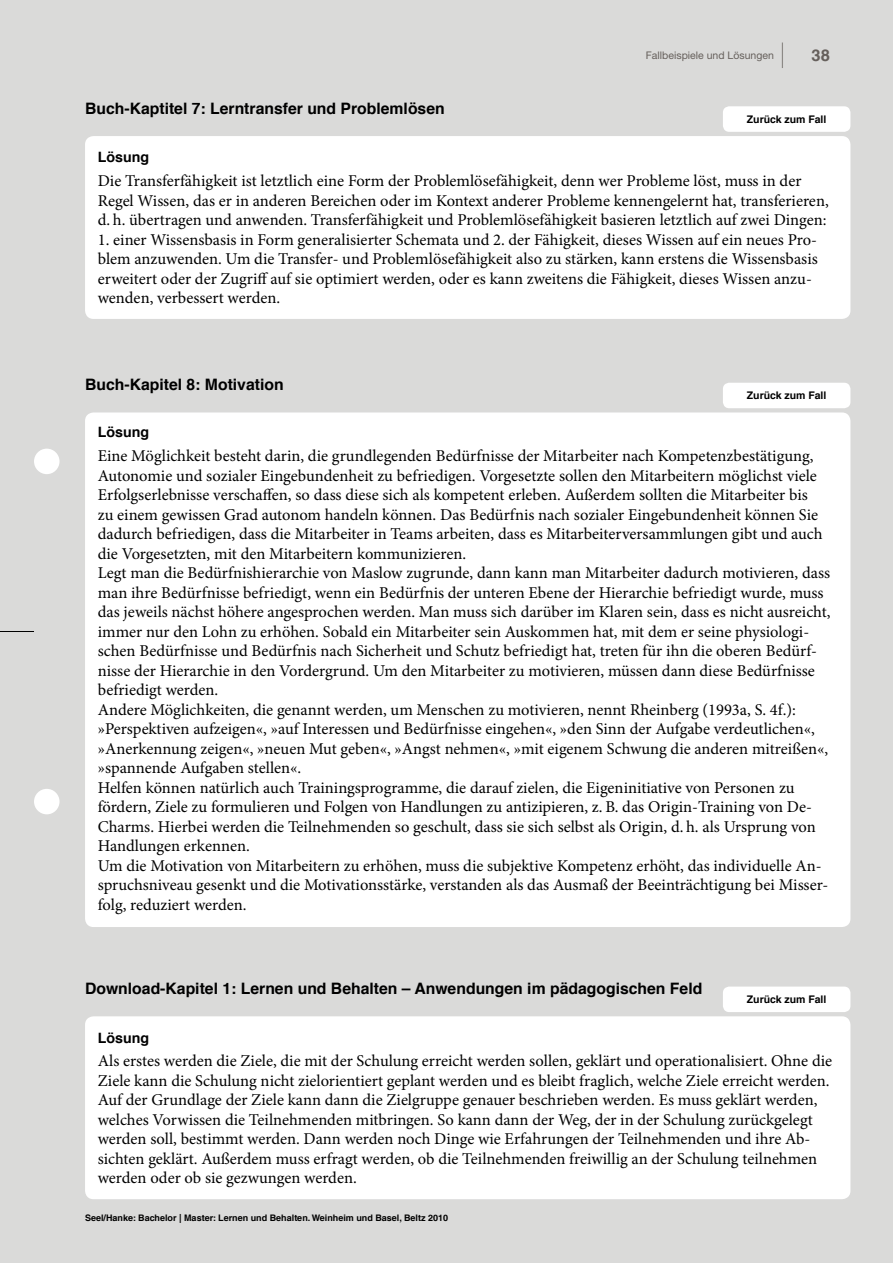
<style>
.page{position:relative;width:893px;height:1263px;background:#dadad9}
.page>*{position:absolute;margin:0;border:0;box-sizing:border-box;transform-origin:0 0}
.t1{font:16.5px/19.5px "Minion Pro";color:#000}
.t2{font:700 16.5px "Helvetica LT Com";color:#66605c}
.t3{font:700 15.75px "Helvetica";color:#000}
.t4{font:700 14.25px "Helvetica";color:#000}
.t5{font:700 10.5px "Helvetica LT Com";color:#000}
.t6{font:10.5px "Helvetica Neue";color:#66605c}
.t7{font:700 9px "Helvetica LT Com";color:#000}
</style>
<div class="page">
<div style="left:34px;top:449px;width:26px;height:25px;background:#fff;border-radius:50%"></div>
<div style="left:34px;top:789px;width:26px;height:25px;background:#fff;border-radius:50%"></div>
<svg style="left:782px;top:43px;width:1px;height:25px"></svg>
<hr style="left:0;top:631px;width:34px;height:1px;background:#000">
<div style="left:85px;top:136px;width:765px;height:183px;background:#fff;border-radius:9px"></div>
<div style="left:85px;top:412px;width:765px;height:515px;background:#fff;border-radius:9px"></div>
<div style="left:723px;top:106px;width:127px;height:26px;background:#fff;border-radius:6px"></div>
<div style="left:723px;top:383px;width:127px;height:25px;background:#fff;border-radius:6px"></div>
<div style="left:85px;top:1016px;width:765px;height:183px;background:#fff;border-radius:9px"></div>
<div style="left:723px;top:986px;width:127px;height:26px;background:#fff;border-radius:6px"></div>
<p class="t3" style="left:85px;top:96px;width:361px">Buch-Kaptitel 7: Lerntransfer und Problemlösen</p>
<p class="t6" style="left:646px;top:49px;width:129px">Fallbeispiele und Lösungen</p>
<p class="t2" style="left:811px;top:45px;width:20px">38</p>
<p class="t5" style="left:747px;top:113px;width:81px">Zurück zum Fall</p>
<p class="t4" style="left:98px;top:146px;width:53px">Lösung</p>
<p class="t1" style="left:98px;top:171px;width:732px">Die Transferfähigkeit ist letztlich eine Form der Problemlösefähigkeit, denn wer Probleme löst, muss in der<br>Regel Wissen, das er in anderen Bereichen oder im Kontext anderer Probleme kennengelernt hat, transferieren, d. h. übertragen und anwenden. Transferfähigkeit und Problemlösefähigkeit basieren letztlich auf zwei Dingen:</p>
<p class="t1" style="left:98px;top:230px;width:721px">1. einer Wissensbasis in Form generalisierter Schemata und 2. der Fähigkeit, dieses Wissen auf ein neues Pro&shy;blem anzuwenden. Um die Transfer- und Problemlösefähigkeit also zu stärken, kann erstens die Wissensbasis erweitert oder der Zugriff auf sie optimiert werden, oder es kann zweitens die Fähigkeit, dieses Wissen anzu&shy;wenden, verbessert werden.</p>
<p class="t3" style="left:85px;top:372px;width:200px">Buch-Kapitel 8: Motivation</p>
<p class="t5" style="left:747px;top:389px;width:81px">Zurück zum Fall</p>
<p class="t4" style="left:98px;top:421px;width:53px">Lösung</p>
<p class="t1" style="left:98px;top:446px;width:734px">Eine Möglichkeit besteht darin, die grundlegenden Bedürfnisse der Mitarbeiter nach Kompetenzbestätigung, Autonomie und sozialer Eingebundenheit zu befriedigen. Vorgesetzte sollen den Mitarbeitern möglichst viele Erfolgserlebnisse verschaffen, so dass diese sich als kompetent erleben. Außerdem sollten die Mitarbeiter bis<br>zu einem gewissen Grad autonom handeln können. Das Bedürfnis nach sozialer Eingebundenheit können Sie dadurch befriedigen, dass die Mitarbeiter in Teams arbeiten, dass es Mitarbeiterversammlungen gibt und auch die Vorgesetzten, mit den Mitarbeitern kommunizieren.<br>Legt man die Bedürfnishierarchie von Maslow zugrunde, dann kann man Mitarbeiter dadurch motivieren, dass man ihre Bedürfnisse befriedigt, wenn ein Bedürfnis der unteren Ebene der Hierarchie befriedigt wurde, muss das jeweils nächst höhere angesprochen werden. Man muss sich darüber im Klaren sein, dass es nicht ausreicht, immer nur den Lohn zu erhöhen. Sobald ein Mitarbeiter sein Auskommen hat, mit dem er seine physiologi&shy;schen Bedürfnisse und Bedürfnis nach Sicherheit und Schutz befriedigt hat, treten für ihn die oberen Bedürf&shy;nisse der Hierarchie in den Vordergrund. Um den Mitarbeiter zu motivieren, müssen dann diese Bedürfnisse befriedigt werden.<br>Andere Möglichkeiten, die genannt werden, um Menschen zu motivieren, nennt Rheinberg (1993a, S. 4f.): »Perspektiven aufzeigen«, »auf Interessen und Bedürfnisse eingehen«, »den Sinn der Aufgabe verdeutlichen«, »Anerkennung zeigen«, »neuen Mut geben«, »Angst nehmen«, »mit eigenem Schwung die anderen mitreißen«, »spannende Aufgaben stellen«.<br>Helfen können natürlich auch Trainingsprogramme, die darauf zielen, die Eigeninitiative von Personen zu fördern, Ziele zu formulieren und Folgen von Handlungen zu antizipieren, z. B. das Origin-Training von De-Charms. Hierbei werden die Teilnehmenden so geschult, dass sie sich selbst als Origin, d. h. als Ursprung von Handlungen erkennen.<br>Um die Motivation von Mitarbeitern zu erhöhen, muss die subjektive Kompetenz erhöht, das individuelle An&shy;spruchsniveau gesenkt und die Motivationsstärke, verstanden als das Ausmaß der Beeinträchtigung bei Misser&shy;folg, reduziert werden.</p>
<p class="t3" style="left:85px;top:976px;width:619px">Download-Kapitel 1: Lernen und Behalten – Anwendungen im pädagogischen Feld</p>
<p class="t5" style="left:747px;top:993px;width:81px">Zurück zum Fall</p>
<p class="t4" style="left:98px;top:1026px;width:53px">Lösung</p>
<p class="t1" style="left:98px;top:1051px;width:736px">Als erstes werden die Ziele, die mit der Schulung erreicht werden sollen, geklärt und operationalisiert. Ohne die Ziele kann die Schulung nicht zielorientiert geplant werden und es bleibt fraglich, welche Ziele erreicht werden.<br>Auf der Grundlage der Ziele kann dann die Zielgruppe genauer beschrieben werden. Es muss geklärt werden, welches Vorwissen die Teilnehmenden mitbringen. So kann dann der Weg, der in der Schulung zurückgelegt werden soll, bestimmt werden. Dann werden noch Dinge wie Erfahrungen der Teilnehmenden und ihre Ab&shy;sichten geklärt. Außerdem muss erfragt werden, ob die Teilnehmenden freiwillig an der Schulung teilnehmen werden oder ob sie gezwungen werden.</p>
<p class="t7" style="left:85px;top:1212px;width:365px">Seel/Hanke: Bachelor | Master: Lernen und Behalten. Weinheim und Basel, Beltz 2010</p>
</div>
